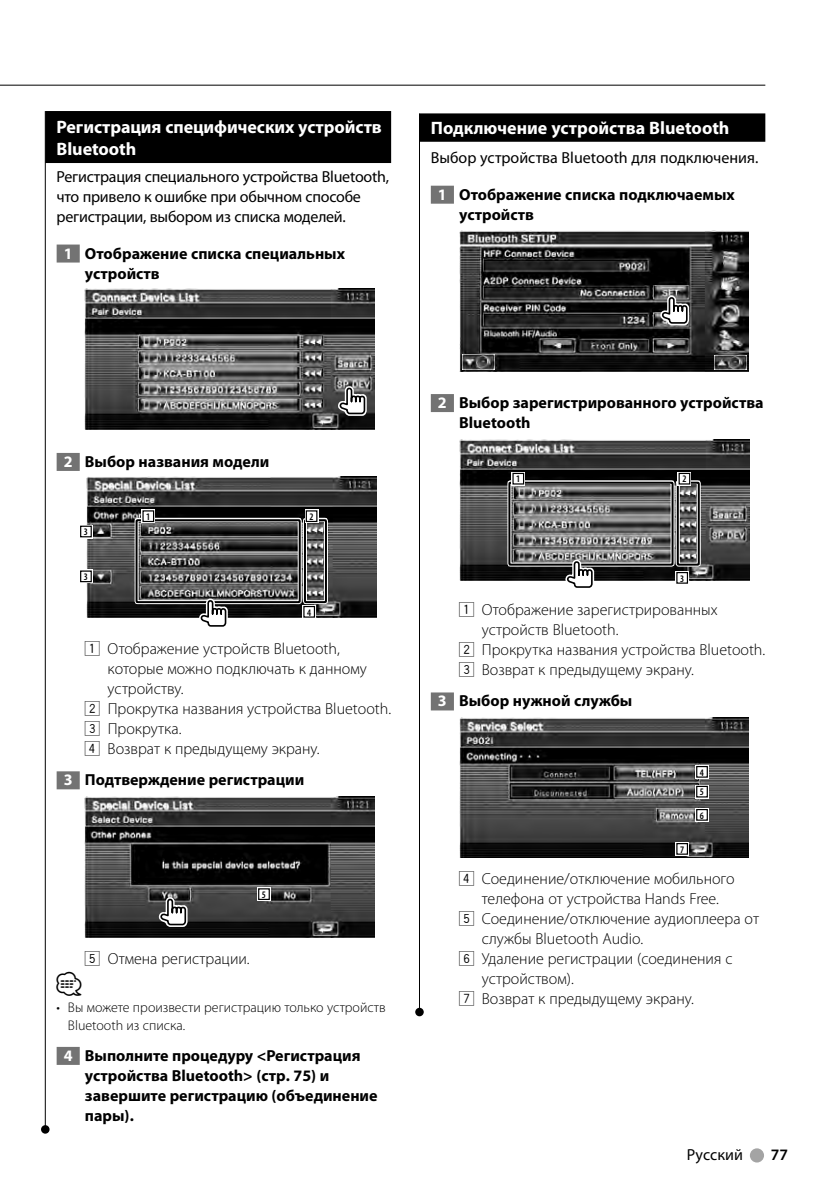
<style>
.page{position:relative;width:839px;height:1191px;background:#fff}
.page>*{position:absolute;margin:0;border:0;box-sizing:border-box;transform-origin:0 0}
.t1{font:24px "Car Symble";color:#000}
.t2{font:700 18px/22px "Myriad Pro";letter-spacing:-.005em;color:#fff}
.t3{font:300 16px "Myriad Pro";color:#000}
.t4{font:700 16px/20px "Myriad Pro";color:#000}
.t5{font:16px/20px "Myriad Pro";letter-spacing:-.015em;color:#000}
.t6{font:16px "Myriad Pro";letter-spacing:.005em;color:#000}
.t7{font:600 16px "Myriad Pro";color:#000}
.t8{font:300 14px/18px "Myriad Pro";color:#000}
.t9{font:600 condensed 10px/19.8px "Myriad Pro";color:#000}
.s1{color:#fff}
.s2{font-family:"Akakusuji";font-weight:400}
</style>
<div class="page">
<div style="left:750px;top:1148px;width:14px;height:14px;background:#a4a4a4;border-radius:50%"></div>
<hr style="left:0;top:85px;width:765px;height:1px;background:#000">
<div style="left:45px;top:111px;width:346px;height:52px;background:#000"></div>
<div style="left:57px;top:245px;width:23px;height:18px;background:#737373"></div>
<div style="left:57px;top:453px;width:23px;height:18px;background:#737373"></div>
<div style="left:57px;top:771px;width:23px;height:18px;background:#737373"></div>
<div style="left:57px;top:1047px;width:23px;height:18px;background:#737373"></div>
<img style="left:85px;top:288px;width:290px;height:141px">
<svg style="left:337px;top:385px;width:31px;height:32px"></svg>
<img style="left:86px;top:477px;width:290px;height:141px">
<svg style="left:80px;top:525px;width:13px;height:13px"></svg>
<div style="left:81px;top:526px;width:10px;height:11px;background:#fff"></div>
<div style="left:80px;top:526px;width:12px;height:11px;border:1px solid #000"></div>
<svg style="left:80px;top:570px;width:13px;height:13px"></svg>
<div style="left:81px;top:571px;width:10px;height:11px;background:#fff"></div>
<div style="left:80px;top:570px;width:12px;height:12px;border:1px solid #000"></div>
<div style="left:135px;top:518px;width:167px;height:86px;border:4px solid #fff"></div>
<div style="left:136px;top:519px;width:165px;height:84px;border:2px solid #000"></div>
<div style="left:303px;top:518px;width:25px;height:86px;border:4px solid #fff"></div>
<div style="left:304px;top:519px;width:23px;height:84px;border:2px solid #000"></div>
<svg style="left:305px;top:509px;width:13px;height:14px"></svg>
<div style="left:306px;top:511px;width:11px;height:10px;background:#fff"></div>
<div style="left:306px;top:510px;width:11px;height:12px;border:1px solid #000"></div>
<svg style="left:199px;top:598px;width:29px;height:29px"></svg>
<div style="left:303px;top:605px;width:13px;height:13px;background:#efefef"></div>
<div style="left:304px;top:606px;width:10px;height:11px;background:#fff"></div>
<div style="left:303px;top:606px;width:12px;height:12px;border:1px solid #000"></div>
<svg style="left:142px;top:509px;width:13px;height:14px"></svg>
<div style="left:143px;top:511px;width:11px;height:10px;background:#fff"></div>
<div style="left:142px;top:510px;width:12px;height:12px;border:1px solid #000"></div>
<img style="left:85px;top:796px;width:290px;height:141px">
<svg style="left:158px;top:896px;width:30px;height:32px"></svg>
<div style="left:257px;top:887px;width:14px;height:14px;background:#fff"></div>
<div style="left:258px;top:888px;width:12px;height:12px;border:1px solid #000"></div>
<div style="left:419px;top:113px;width:346px;height:29px;background:#000"></div>
<div style="left:431px;top:186px;width:23px;height:18px;background:#737373"></div>
<div style="left:431px;top:394px;width:23px;height:18px;background:#737373"></div>
<div style="left:431px;top:692px;width:23px;height:18px;background:#737373"></div>
<img style="left:459px;top:231px;width:289px;height:140px">
<img style="left:462px;top:355px;width:32px;height:14px">
<img style="left:714px;top:355px;width:32px;height:15px">
<svg style="left:660px;top:296px;width:29px;height:29px"></svg>
<img style="left:459px;top:439px;width:290px;height:141px">
<div style="left:675px;top:571px;width:14px;height:13px;background:#fff"></div>
<div style="left:676px;top:572px;width:12px;height:12px;border:1px solid #000"></div>
<div style="left:507px;top:480px;width:168px;height:87px;border:4px solid #fff"></div>
<div style="left:508px;top:482px;width:166px;height:84px;border:2px solid #000"></div>
<div style="left:676px;top:480px;width:25px;height:87px;border:4px solid #fff"></div>
<div style="left:677px;top:482px;width:23px;height:84px;border:2px solid #000"></div>
<svg style="left:512px;top:472px;width:13px;height:13px"></svg>
<div style="left:513px;top:473px;width:11px;height:11px;background:#fff"></div>
<div style="left:512px;top:473px;width:12px;height:11px;border:1px solid #000"></div>
<svg style="left:678px;top:472px;width:13px;height:13px"></svg>
<div style="left:679px;top:473px;width:11px;height:11px;background:#fff"></div>
<div style="left:679px;top:473px;width:11px;height:11px;border:1px solid #000"></div>
<svg style="left:565px;top:560px;width:29px;height:28px"></svg>
<img style="left:459px;top:717px;width:289px;height:141px">
<div style="left:695px;top:765px;width:14px;height:13px;background:#fff"></div>
<div style="left:696px;top:766px;width:12px;height:12px;border:1px solid #000"></div>
<svg style="left:695px;top:785px;width:14px;height:13px"></svg>
<div style="left:697px;top:786px;width:10px;height:11px;background:#fff"></div>
<div style="left:696px;top:786px;width:12px;height:11px;border:1px solid #000"></div>
<div style="left:695px;top:808px;width:14px;height:13px;background:#fff"></div>
<div style="left:696px;top:809px;width:12px;height:12px;border:1px solid #000"></div>
<div style="left:675px;top:842px;width:14px;height:13px;background:#fff"></div>
<div style="left:676px;top:843px;width:12px;height:12px;border:1px solid #000"></div>
<hr style="left:419px;top:113px;width:1px;height:899px;background:#000">
<div style="left:415px;top:1008px;width:9px;height:8px;background:#000;border-radius:50%"></div>
<hr style="left:45px;top:111px;width:1px;height:1018px;background:#000">
<div style="left:41px;top:1125px;width:9px;height:8px;background:#000;border-radius:50%"></div>
<p class="t2" style="left:57px;top:117px;width:327px">Регистрация специфических устройств<br>Bluetooth</p>
<p class="t5" style="left:57px;top:167px;width:334px">Регистрация специального устройства Bluetooth, что привело к ошибке при обычном способе регистрации, выбором из списка моделей.</p>
<p class="t4" style="left:85px;top:244px;width:262px;text-indent:-21px"><span class="s1">1</span> Отображение списка специальных устройств</p>
<p class="t2" style="left:431px;top:118px;width:300px">Подключение устройства Bluetooth</p>
<p class="t5" style="left:431px;top:148px;width:329px">Выбор устройства Bluetooth для подключения.</p>
<p class="t4" style="left:459px;top:185px;width:277px;text-indent:-21px"><span class="s1">1</span> Отображение списка подключаемых устройств</p>
<p class="t4" style="left:64px;top:453px;width:207px"><span class="s1">2</span> Выбор названия модели</p>
<p class="t9" style="left:84px;top:523px;width:6px">3</p>
<p class="t9" style="left:84px;top:567px;width:6px">3</p>
<p class="t9" style="left:146px;top:507px;width:6px">1</p>
<p class="t9" style="left:310px;top:507px;width:6px">2</p>
<p class="t9" style="left:307px;top:603px;width:6px">4</p>
<p class="t3" style="left:85px;top:642px;width:256px"><span class="s2">1</span> Отображение устройств Bluetooth,</p>
<p class="t3" style="left:108px;top:662px;width:261px">которые можно подключать к данному</p>
<p class="t3" style="left:108px;top:682px;width:77px">устройству.</p>
<p class="t3" style="left:85px;top:702px;width:308px"><span class="s2">2</span> Прокрутка названия устройства Bluetooth.</p>
<p class="t3" style="left:85px;top:722px;width:98px"><span class="s2">3</span> Прокрутка.</p>
<p class="t3" style="left:85px;top:742px;width:236px"><span class="s2">4</span> Возврат к предыдущему экрану.</p>
<p class="t4" style="left:64px;top:771px;width:242px"><span class="s1">3</span> Подтверждение регистрации</p>
<p class="t9" style="left:262px;top:885px;width:6px">5</p>
<p class="t3" style="left:85px;top:952px;width:166px"><span class="s2">5</span> Отмена регистрации.</p>
<h1 class="t1" style="left:57px;top:970px;width:27px">⁄</h1>
<p class="t8" style="left:68px;top:999px;width:319px;text-indent:-11px">• Вы можете произвести регистрацию только устройств<br>Bluetooth из списка.</p>
<p class="t4" style="left:85px;top:1046px;width:294px;text-indent:-21px"><span class="s1">4</span> Выполните процедуру &lt;Регистрация устройства Bluetooth&gt; (стр. 75) и завершите регистрацию (объединение пары).</p>
<p class="t4" style="left:459px;top:394px;width:306px;text-indent:-21px"><span class="s1">2</span> Выбор зарегистрированного устройства<br>Bluetooth</p>
<p class="t9" style="left:516px;top:470px;width:6px">1</p>
<p class="t9" style="left:682px;top:470px;width:6px">2</p>
<p class="t9" style="left:680px;top:569px;width:6px">3</p>
<p class="t3" style="left:459px;top:604px;width:260px"><span class="s2">1</span> Отображение зарегистрированных</p>
<p class="t3" style="left:482px;top:624px;width:138px">устройств Bluetooth.</p>
<p class="t3" style="left:459px;top:644px;width:308px"><span class="s2">2</span> Прокрутка названия устройства Bluetooth.</p>
<p class="t3" style="left:459px;top:664px;width:236px"><span class="s2">3</span> Возврат к предыдущему экрану.</p>
<p class="t4" style="left:438px;top:692px;width:196px"><span class="s1">3</span> Выбор нужной службы</p>
<p class="t9" style="left:700px;top:763px;width:6px">4<br>5</p>
<p class="t9" style="left:700px;top:806px;width:6px">6</p>
<p class="t9" style="left:680px;top:840px;width:6px">7</p>
<p class="t3" style="left:459px;top:872px;width:277px"><span class="s2">4</span> Соединение/отключение мобильного</p>
<p class="t3" style="left:482px;top:892px;width:239px">телефона от устройства Hands Free.</p>
<p class="t3" style="left:459px;top:912px;width:302px"><span class="s2">5</span> Соединение/отключение аудиоплеера от</p>
<p class="t3" style="left:482px;top:932px;width:163px">службы Bluetooth Audio.</p>
<p class="t3" style="left:459px;top:952px;width:275px"><span class="s2">6</span> Удаление регистрации (соединения с</p>
<p class="t3" style="left:482px;top:972px;width:93px">устройством).</p>
<p class="t3" style="left:459px;top:992px;width:236px"><span class="s2">7</span> Возврат к предыдущему экрану.</p>
<p class="t6" style="left:687px;top:1148px;width:58px">Русский</p>
<p class="t7" style="left:771px;top:1148px;width:19px">77</p>
</div>
